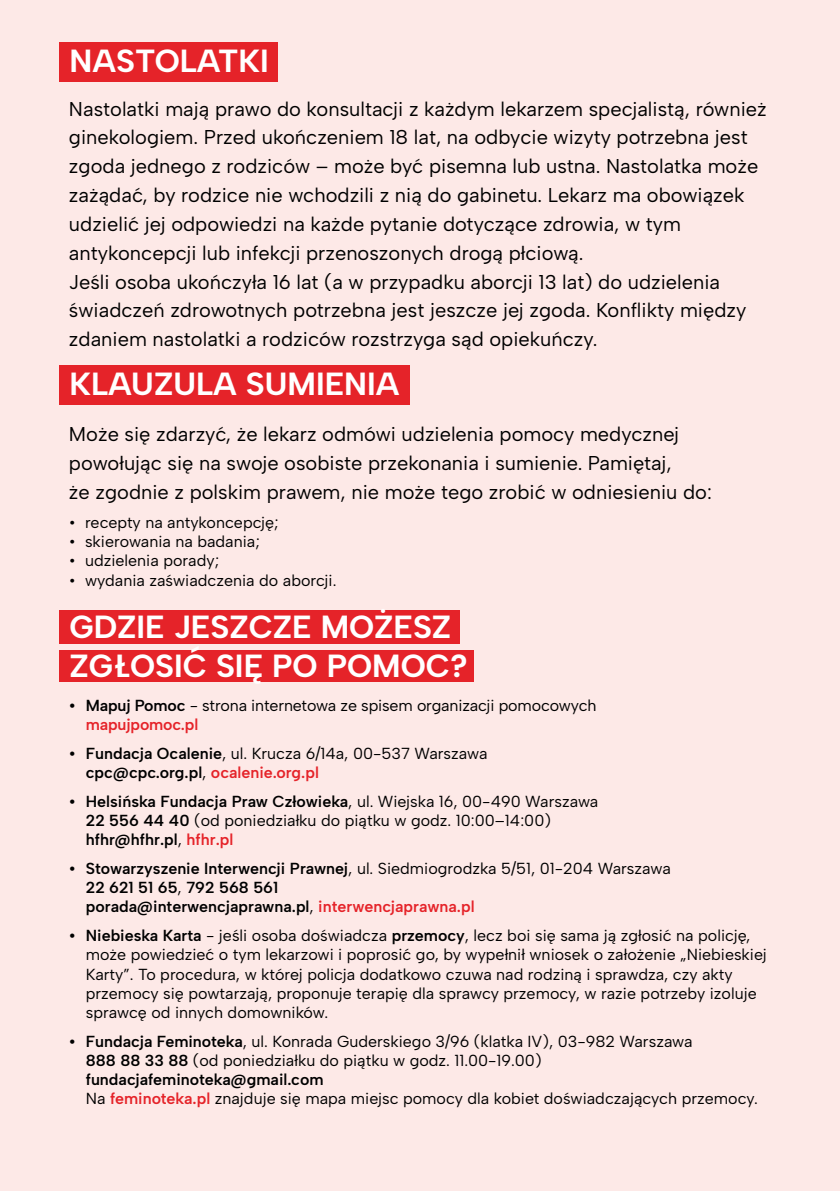
<style>
.page{position:relative;width:840px;height:1191px;background:#fff}
.page>*{position:absolute;margin:0;border:0;box-sizing:border-box;transform-origin:0 0}
.t1{font:700 32px/38.4px "Albert Sans";color:#fff}
.t2{font:20px/28.8px "Albert Sans";color:#000}
.t3{font:16px/19.2px "Albert Sans";color:#000}
.t4{font:600 16px/19.2px "Albert Sans";color:#000}
.s1{font-weight:600}
.s2{font-weight:600;color:#e52329}
.s3{font-weight:400}
.s4{color:#e52329}
</style>
<div class="page">
<div style="left:0;top:0;width:839px;height:1191px;background:#fde9e7"></div>
<div style="left:60px;top:650px;width:413px;height:31px;background:#e52329"></div>
<div style="left:60px;top:610px;width:399px;height:33px;background:#e52329"></div>
<div style="left:60px;top:365px;width:349px;height:39px;background:#e52329"></div>
<div style="left:60px;top:42px;width:218px;height:40px;background:#e52329"></div>
<h1 class="t1" style="left:69px;top:42px;width:201px">NASTOLATKI</h1>
<p class="t2" style="left:69px;top:94px;width:698px">Nastolatki mają prawo do konsultacji z każdym lekarzem specjalistą, również ginekologiem. Przed ukończeniem 18 lat, na odbycie wizyty potrzebna jest zgoda jednego z rodziców – może być pisemna lub ustna. Nastolatka może zażądać, by rodzice nie wchodzili z nią do gabinetu. Lekarz ma obowiązek udzielić jej odpowiedzi na każde pytanie dotyczące zdrowia, w tym antykoncepcji lub infekcji przenoszonych drogą płciową.<br>Jeśli osoba ukończyła 16 lat (a w przypadku aborcji 13 lat) do udzielenia świadczeń zdrowotnych potrzebna jest jeszcze jej zgoda. Konflikty między zdaniem nastolatki a rodziców rozstrzyga sąd opiekuńczy.</p>
<h1 class="t1" style="left:69px;top:364px;width:331px">KLAUZULA SUMIENIA</h1>
<p class="t2" style="left:69px;top:420px;width:644px">Może się zdarzyć, że lekarz odmówi udzielenia pomocy medycznej powołując się na swoje osobiste przekonania i sumienie. Pamiętaj,<br>że zgodnie z polskim prawem, nie może tego zrobić w odniesieniu do:</p>
<p class="t3" style="left:69px;top:513px;width:211px">• recepty na antykoncepcję;</p>
<p class="t3" style="left:69px;top:532px;width:192px">• skierowania na badania;</p>
<p class="t3" style="left:69px;top:551px;width:151px">• udzielenia porady;</p>
<p class="t3" style="left:69px;top:570px;width:269px">• wydania zaświadczenia do aborcji.</p>
<h1 class="t1" style="left:69px;top:608px;width:399px">GDZIE JESZCZE MOŻESZ<br>ZGŁOSIĆ SIĘ PO POMOC?</h1>
<p class="t3" style="left:86px;top:695px;width:512px;text-indent:-17px"><span class="s1">• Mapuj Pomoc</span> - strona internetowa ze spisem organizacji pomocowych <span class="s2">mapujpomoc.pl</span></p>
<p class="t4" style="left:86px;top:743px;width:403px;text-indent:-17px">• Fundacja Ocalenie<span class="s3">, ul. Krucza 6/14a, 00-537 Warszawa </span>cpc@cpc.org.pl<span class="s3">,</span> <span class="s4">ocalenie.org.pl</span></p>
<p class="t3" style="left:86px;top:791px;width:513px;text-indent:-17px"><span class="s1">• Helsińska Fundacja Praw Człowieka</span>, ul. Wiejska 16, 00-490 Warszawa<br><span class="s1">22 556 44 40</span> (od poniedziałku do piątku w godz. 10:00–14:00) <span class="s1">hfhr@hfhr.pl</span>, <span class="s2">hfhr.pl</span></p>
<p class="t4" style="left:86px;top:858px;width:586px;text-indent:-17px">• Stowarzyszenie Interwencji Prawnej<span class="s3">, ul. Siedmiogrodzka 5/51, 01-204 Warszawa<br></span>22 621 51 65<span class="s3">,</span> 792 568 561<br>porada@interwencjaprawna.pl<span class="s3">,</span> <span class="s4">interwencjaprawna.pl</span></p>
<p class="t3" style="left:86px;top:926px;width:682px;text-indent:-17px"><span class="s1">• Niebieska Karta</span> - jeśli osoba doświadcza <span class="s1">przemocy</span>, lecz boi się sama ją zgłosić na policję, może powiedzieć o tym lekarzowi i poprosić go, by wypełnił wniosek o założenie „Niebieskiej Karty”. To procedura, w której policja dodatkowo czuwa nad rodziną i sprawdza, czy akty przemocy się powtarzają, proponuje terapię dla sprawcy przemocy, w razie potrzeby izoluje sprawcę od innych domowników.</p>
<p class="t3" style="left:86px;top:1031px;width:673px;text-indent:-17px"><span class="s1">• Fundacja Feminoteka</span>, ul. Konrada Guderskiego 3/96 (klatka IV), 03-982 Warszawa<br><span class="s1">888 88 33 88</span> (od poniedziałku do piątku w godz. 11.00-19.00) <span class="s1">fundacjafeminoteka@gmail.com<br></span>Na <span class="s2">feminoteka.pl</span> znajduje się mapa miejsc pomocy dla kobiet doświadczających przemocy.</p>
</div>
